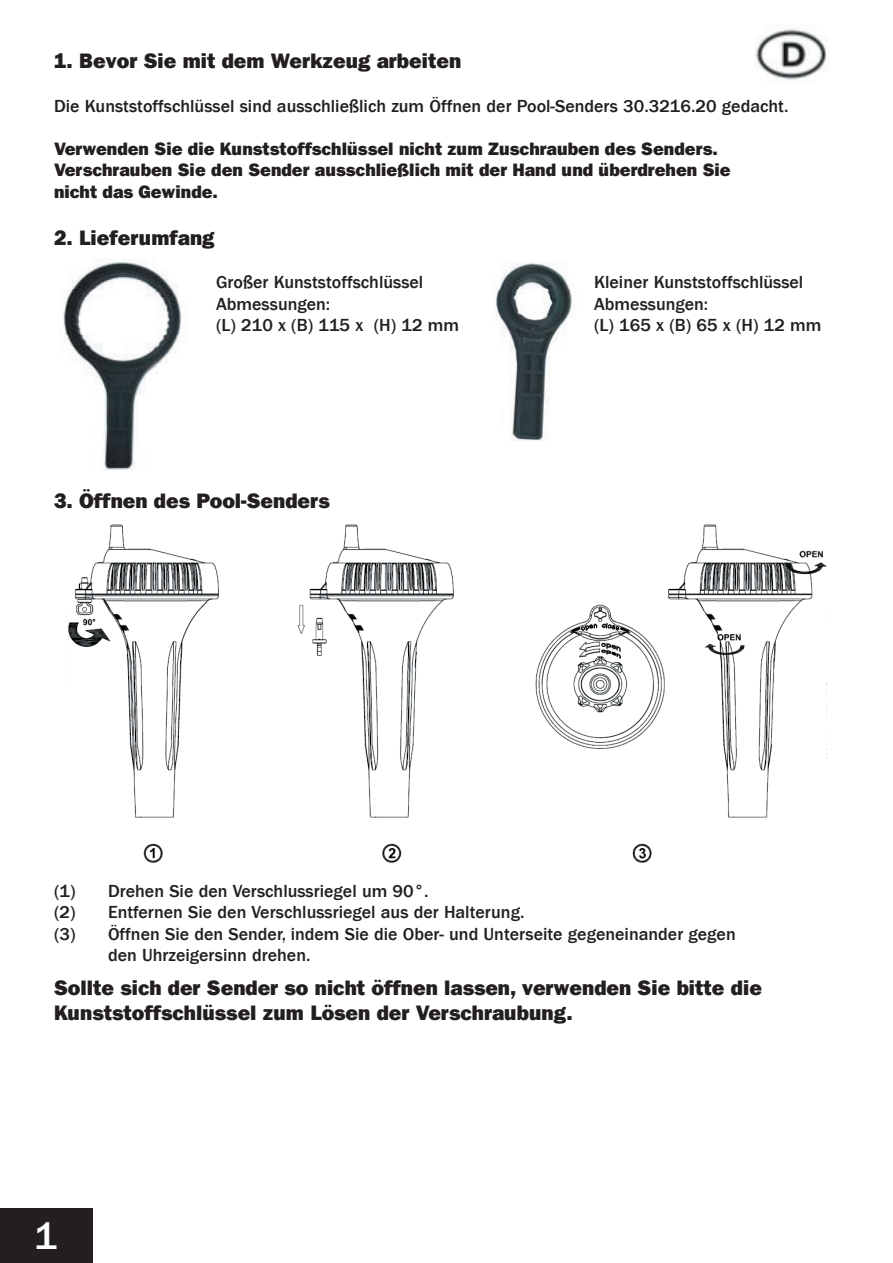
<style>
.page{position:relative;width:893px;height:1263px;background:#fff}
.page>*{position:absolute;margin:0;border:0;box-sizing:border-box;transform-origin:0 0}
.t1{font:500 39px "Franklin Gothic LT";color:#fff}
.t2{font:800 21px/25.2px "Franklin Gothic LT";color:#231f20}
.t3{font:500 18px "Franklin Gothic LT";color:#231f20}
.t4{font:800 18px/21.6px "Franklin Gothic LT";color:#231f20}
</style>
<div class="page">
<img style="left:63px;top:259px;width:118px;height:60px">
<img style="left:63px;top:275px;width:118px;height:14px">
<img style="left:63px;top:298px;width:118px;height:15px">
<img style="left:63px;top:319px;width:118px;height:151px">
<img style="left:495px;top:263px;width:77px;height:178px">
<img style="left:495px;top:276px;width:77px;height:12px">
<img style="left:495px;top:298px;width:78px;height:15px">
<img style="left:495px;top:319px;width:77px;height:15px">
<img style="left:66px;top:524px;width:761px;height:339px">
<img style="left:755px;top:29px;width:71px;height:53px">
<div style="left:0;top:1209px;width:92px;height:54px;background:#231f20"></div>
<p class="t2" style="left:54px;top:49px;width:409px">1. Bevor Sie mit dem Werkzeug arbeiten</p>
<p class="t3" style="left:54px;top:96px;width:736px">Die Kunststoffschlüssel sind ausschließlich zum Öffnen der Pool-Senders 30.3216.20 gedacht.</p>
<p class="t4" style="left:54px;top:138px;width:678px">Verwenden Sie die Kunststoffschlüssel nicht zum Zuschrauben des Senders.<br>Verschrauben Sie den Sender ausschließlich mit der Hand und überdrehen Sie nicht das Gewinde.</p>
<p class="t2" style="left:54px;top:225px;width:162px">2. Lieferumfang</p>
<p class="t3" style="left:216px;top:272px;width:209px">Großer Kunststoffschlüssel</p>
<p class="t3" style="left:594px;top:272px;width:211px">Kleiner Kunststoffschlüssel</p>
<p class="t3" style="left:216px;top:294px;width:116px">Abmessungen:</p>
<p class="t3" style="left:594px;top:294px;width:116px">Abmessungen:</p>
<p class="t3" style="left:216px;top:315px;width:245px">(L) 210 x (B) 115 x (H) 12 mm</p>
<p class="t3" style="left:594px;top:315px;width:229px">(L) 165 x (B) 65 x (H) 12 mm</p>
<p class="t2" style="left:54px;top:488px;width:277px">3. Öffnen des Pool-Senders</p>
<p class="t3" style="left:54px;top:880px;width:376px">(1) Drehen Sie den Verschlussriegel um 90°.</p>
<p class="t3" style="left:54px;top:902px;width:472px">(2) Entfernen Sie den Verschlussriegel aus der Halterung.</p>
<p class="t3" style="left:54px;top:924px;width:683px">(3) Öffnen Sie den Sender, indem Sie die Ober- und Unterseite gegeneinander gegen</p>
<p class="t3" style="left:108px;top:945px;width:204px">den Uhrzeigersinn drehen.</p>
<p class="t2" style="left:54px;top:975px;width:709px">Sollte sich der Sender so nicht öffnen lassen, verwenden Sie bitte die<br>Kunststoffschlüssel zum Lösen der Verschraubung.</p>
<h1 class="t1" style="left:35px;top:1214px;width:24px">1</h1>
</div>
